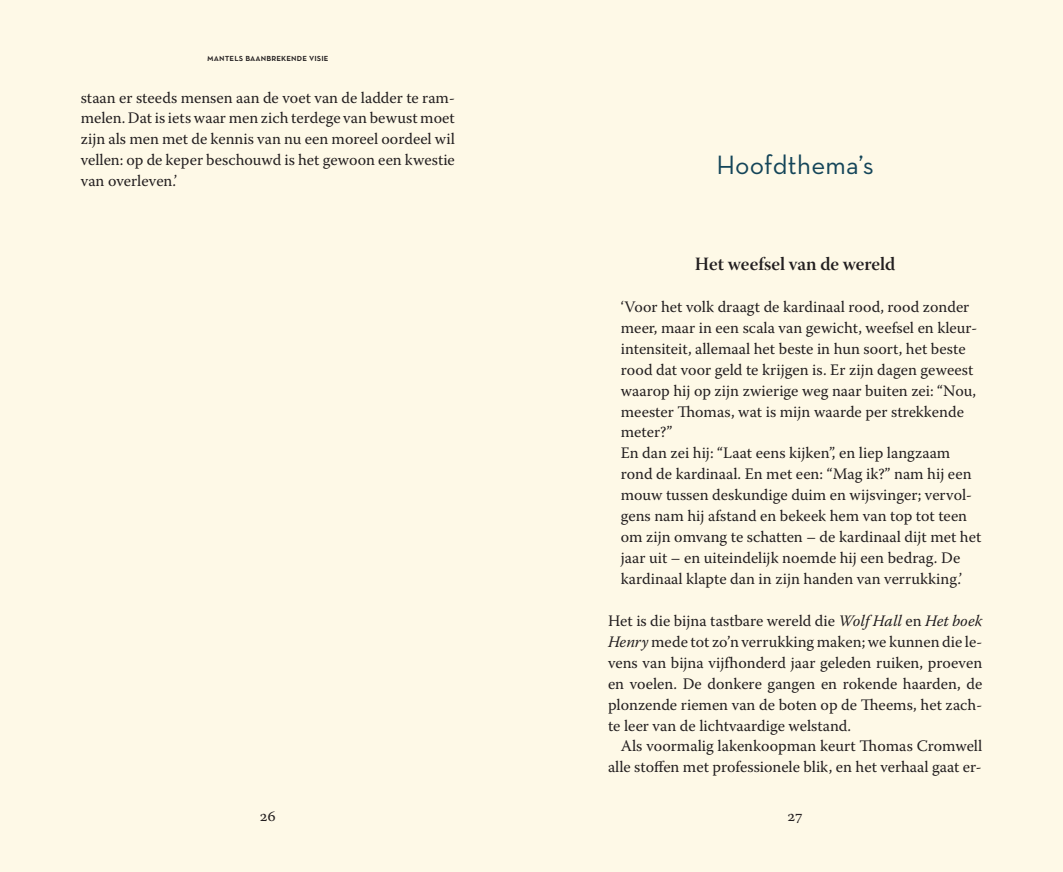
<style>
.page{position:relative;width:1063px;height:872px;background:#fef9e7}
.page>*{position:absolute;margin:0;border:0;box-sizing:border-box;transform-origin:0 0}
.t1{font:27px "Neutra Text";letter-spacing:.01em;color:#144559}
.t2{font:18.75px "Warnock Pro Semibold Subh";color:#231f20}
.t3{font:15.9px/21px "Warnock Pro";color:#231f20;text-align:justify}
.t4{font:9.9px "Neutra Text Demi SC Alt";letter-spacing:.01em;color:#231f20}
.s1{font-style:italic}
</style>
<div class="page">
<p class="t4" style="left:207px;top:51px;width:123px">mantels baanbrekende visie</p>
<p class="t3" style="left:81px;top:88px;width:376px">staan er steeds mensen aan de voet van de ladder te ram&shy;melen. Dat is iets waar men zich terdege van bewust moet zijn als men met de kennis van nu een moreel oordeel wil vellen: op de keper beschouwd is het gewoon een kwestie van overleven.’</p>
<p class="t1" style="left:716px;top:155px;width:159px">Hoofdthema’s</p>
<p class="t2" style="left:695px;top:257px;width:202px">Het weefsel van de wereld</p>
<p class="t3" style="left:621px;top:298px;width:358px;text-align:left">‘Voor het volk draagt de kardinaal rood, rood zonder meer, maar in een scala van gewicht, weefsel en kleur&shy;intensiteit, allemaal het beste in hun soort, het beste rood dat voor geld te krijgen is. Er zijn dagen geweest waarop hij op zijn zwierige weg naar buiten zei: “Nou, meester Thomas, wat is mijn waarde per strekkende meter?”</p>
<p class="t3" style="left:621px;top:444px;width:362px;text-align:left">En dan zei hij: “Laat eens kijken”, en liep langzaam rond de kardinaal. En met een: “Mag ik?” nam hij een mouw tussen deskundige duim en wijsvinger; vervol&shy;gens nam hij afstand en bekeek hem van top tot teen om zijn omvang te schatten – de kardinaal dijt met het jaar uit – en uiteindelijk noemde hij een bedrag. De kardinaal klapte dan in zijn handen van verrukking.’</p>
<p class="t3" style="left:608px;top:611px;width:376px">Het is die bijna tastbare wereld die <span class="s1">WolfHall</span> en <span class="s1">Het boek Henry</span> mede tot zo’n verrukking maken; we kunnen die le&shy;vens van bijna vijfhonderd jaar geleden ruiken, proeven en voelen. De donkere gangen en rokende haarden, de plonzende riemen van de boten op de Theems, het zach&shy;te leer van de lichtvaardige welstand.</p>
<p class="t3" style="left:608px;top:737px;width:376px;text-align:right">Als voormalig lakenkoopman keurt Thomas Cromwell alle stoffen met professionele blik, en het verhaal gaat er-</p>
<p class="t3" style="left:260px;top:806px;width:18px">26</p>
<p class="t3" style="left:788px;top:806px;width:17px">27</p>
</div>
